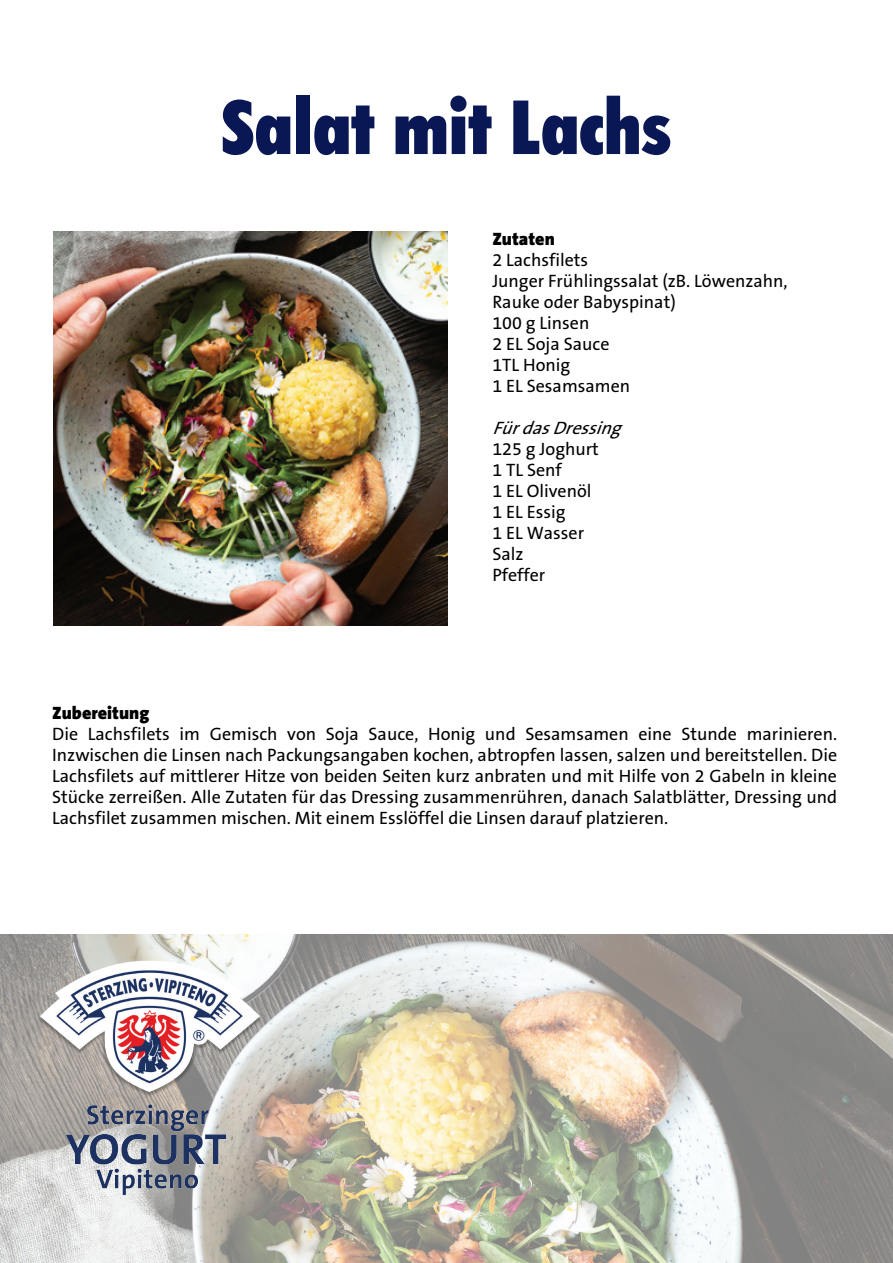
<style>
.page{position:relative;width:893px;height:1263px;background:#fff}
.page>*{position:absolute;margin:0;border:0;box-sizing:border-box;transform-origin:0 0}
.t1{font:900 condensed 75px "Futura BT";color:#091855}
.t2{font:18px/21px "The Sans B5 Plain";color:#000}
.t3{font:900 18px "The Sans B9";color:#000}
.t4{font:italic 18px "The Sans B5 Plain";color:#000}
</style>
<div class="page">
<img style="left:53px;top:232px;width:394px;height:393px">
<img style="left:0;top:934px;width:893px;height:329px">
<img style="left:10px;top:934px;width:279px;height:266px">
<h1 class="t1" style="left:221px;top:82px;width:451px">Salat mit Lachs</h1>
<p class="t3" style="left:492px;top:229px;width:64px">Zutaten</p>
<p class="t2" style="left:492px;top:250px;width:297px">2 Lachsfilets<br>Junger Frühlingssalat (zB. Löwenzahn,<br>Rauke oder Babyspinat)<br>100 g Linsen<br>2 EL Soja Sauce<br>1TL Honig<br>1 EL Sesamsamen</p>
<p class="t4" style="left:492px;top:418px;width:137px">FürdasDressing</p>
<p class="t2" style="left:492px;top:439px;width:108px">125 g Joghurt<br>1 TL Senf<br>1 EL Olivenöl<br>1 EL Essig<br>1 EL Wasser<br>Salz<br>Pfeffer</p>
<p class="t3" style="left:52px;top:703px;width:99px">Zubereitung</p>
<p class="t2" style="left:52px;top:724px;width:786px;text-align:justify">Die Lachsfilets im Gemisch von Soja Sauce, Honig und Sesamsamen eine Stunde marinieren.<br>Inzwischen die Linsen nach Packungsangaben kochen, abtropfen lassen, salzen und bereitstellen. Die Lachsfilets auf mittlerer Hitze von beiden Seiten kurz anbraten und mit Hilfe von 2 Gabeln in kleine Stücke zerreißen. Alle Zutaten für das Dressing zusammenrühren, danach Salatblätter, Dressing und Lachsfilet zusammen mischen. Mit einem Esslöffel die Linsen darauf platzieren.</p>
</div>
